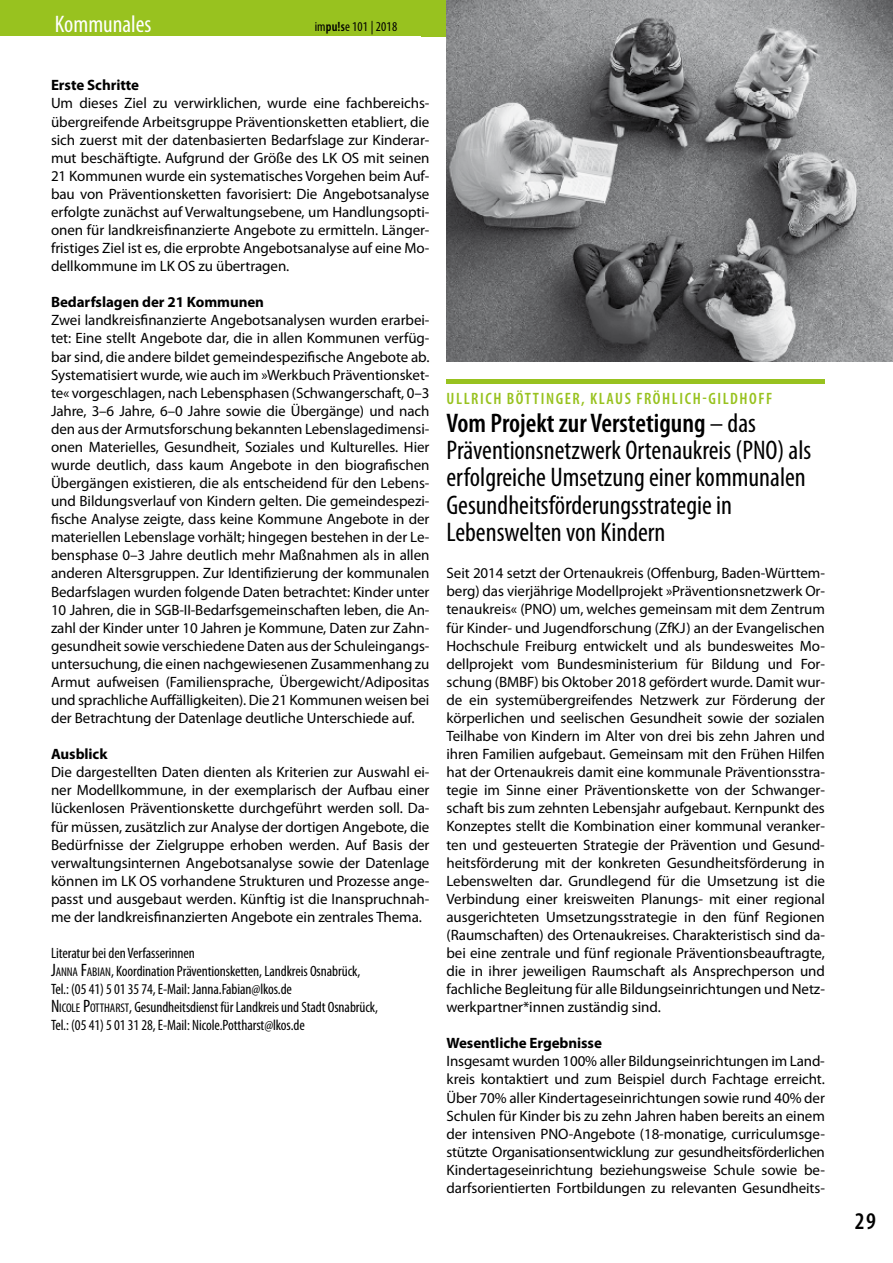
<style>
.page{position:relative;width:893px;height:1263px;background:#fff}
.page>*{position:absolute;margin:0;border:0;box-sizing:border-box;transform-origin:0 0}
.t1{font:condensed 27px/27.2px "Myriad Pro";color:#000}
.t2{font:condensed 24px "Myriad Pro";color:#fff}
.t3{font:600 condensed 24px "Myriad Pro";color:#000}
.t4{font:600 condensed 16.5px "Myriad Pro";letter-spacing:.095em;color:#98c21f}
.t5{font:15px/18.1px "Myriad Pro";letter-spacing:-.005em;color:#000;text-align:justify}
.t6{font:condensed 15px/18px "Myriad Pro";letter-spacing:-.005em;color:#000}
.t7{font:700 15px "Myriad Pro";letter-spacing:-.005em;color:#000}
.t8{font:condensed 13.5px "Myriad Pro";letter-spacing:.01em;color:#000}
.s1{font-weight:600}
.s2{font-size:18px}
.s3{font-size:12.6px}
</style>
<div class="page">
<div style="left:0;top:0;width:429px;height:36px;background:#98c21f"></div>
<div style="left:421px;top:0;width:72px;height:36px;background:#98c21f"></div>
<div style="left:446px;top:379px;width:379px;height:5px;background:#98c21f"></div>
<img style="left:446px;top:0;width:447px;height:361px">
<h2 class="t2" style="left:55px;top:11px;width:98px">Kommunales</h2>
<p class="t8" style="left:315px;top:20px;width:84px">im<span class="s1">pu!s</span>e 101 | 2018</p>
<p class="t7" style="left:51px;top:77px;width:90px">Erste Schritte</p>
<p class="t5" style="left:51px;top:95px;width:380px">Um dieses Ziel zu verwirklichen, wurde eine fachbereichs&shy;übergreifende Arbeitsgruppe Präventionsketten etabliert, die sich zuerst mit der datenbasierten Bedarfslage zur Kinderar&shy;mut beschäftigte. Aufgrund der Größe des LK OS mit seinen 21 Kommunen wurde ein systematisches Vorgehen beim Auf&shy;bau von Präventionsketten favorisiert: Die Angebotsanalyse erfolgte zunächst auf Verwaltungsebene, um Handlungsopti&shy;onen für landkreisfinanzierte Angebote zu ermitteln. Länger&shy;fristiges Ziel ist es, die erprobte Angebotsanalyse auf eine Mo&shy;dellkommune im LK OS zu übertragen.</p>
<p class="t7" style="left:51px;top:294px;width:215px">Bedarfslagen der 21 Kommunen</p>
<p class="t5" style="left:51px;top:312px;width:380px">Zwei landkreisfinanzierte Angebotsanalysen wurden erarbei&shy;tet: Eine stellt Angebote dar, die in allen Kommunen verfüg&shy;bar sind, die andere bildet gemeindespezifische Angebote ab.<br>Systematisiert wurde, wie auch im »Werkbuch Präventionsket&shy;te« vorgeschlagen, nach Lebensphasen (Schwangerschaft, 0–3<br>Jahre, 3–6 Jahre, 6–0 Jahre sowie die Übergänge) und nach den aus der Armutsforschung bekannten Lebenslagedimensi&shy;onen Materielles, Gesundheit, Soziales und Kulturelles. Hier wurde deutlich, dass kaum Angebote in den biografischen Übergängen existieren, die als entscheidend für den Lebens&shy;und Bildungsverlauf von Kindern gelten. Die gemeindespezi&shy;fische Analyse zeigte, dass keine Kommune Angebote in der materiellen Lebenslage vorhält; hingegen bestehen in der Le&shy;bensphase 0–3 Jahre deutlich mehr Maßnahmen als in allen anderen Altersgruppen. Zur Identifizierung der kommunalen Bedarfslagen wurden folgende Daten betrachtet: Kinder unter 10 Jahren, die in SGB-II-Bedarfsgemeinschaften leben, die An&shy;zahl der Kinder unter 10 Jahren je Kommune, Daten zur Zahn&shy;gesundheit sowie verschiedene Daten aus der Schuleingangs&shy;untersuchung, die einen nachgewiesenen Zusammenhang zu Armut aufweisen (Familiensprache, Übergewicht/Adipositas und sprachliche Auffälligkeiten). Die 21 Kommunen weisen bei der Betrachtung der Datenlage deutliche Unterschiede auf.</p>
<p class="t7" style="left:51px;top:746px;width:58px">Ausblick</p>
<p class="t5" style="left:51px;top:763px;width:380px">Die dargestellten Daten dienten als Kriterien zur Auswahl ei&shy;ner Modellkommune, in der exemplarisch der Aufbau einer lückenlosen Präventionskette durchgeführt werden soll. Da&shy;für müssen, zusätzlich zur Analyse der dortigen Angebote, die Bedürfnisse der Zielgruppe erhoben werden. Auf Basis der verwaltungsinternen Angebotsanalyse sowie der Datenlage können im LK OS vorhandene Strukturen und Prozesse ange&shy;passt und ausgebaut werden. Künftig ist die Inanspruchnah&shy;me der landkreisfinanzierten Angebote ein zentrales Thema.</p>
<p class="t6" style="left:51px;top:944px;width:329px">Literatur bei den Verfasserinnen<br><span class="s2">J</span><span class="s3">ANNA</span> <span class="s2">F</span><span class="s3">ABIAN</span>, Koordination Präventionsketten, Landkreis Osnabrück, Tel.: (05 41) 5 01 35 74, E-Mail: Janna.Fabian@lkos.de<br><span class="s2">N</span> <span class="s3">ICOLE</span> <span class="s2">P</span><span class="s3">OTTHARST</span>, Gesundheitsdienst für Landkreis und Stadt Osnabrück, Tel.: (05 41) 5 01 31 28, E-Mail: Nicole.Pottharst@lkos.de</p>
<p class="t4" style="left:447px;top:389px;width:319px">Ullrich Böttinger, Klaus Fröhlich-Gildhoff</p>
<h1 class="t1" style="left:446px;top:410px;width:366px"><span class="s1">Vom Projekt zur Verstetigung</span> – das Präventionsnetzwerk Ortenaukreis (PNO) als erfolgreiche Umsetzung einer kommunalen Gesundheitsförderungsstrategie in Lebenswelten von Kindern</h1>
<p class="t5" style="left:446px;top:564px;width:380px">Seit 2014 setzt der Ortenaukreis (Offenburg, Baden-Württem&shy;berg) das vierjährige Modellprojekt »Präventionsnetzwerk Or&shy;tenaukreis« (PNO) um, welches gemeinsam mit dem Zentrum für Kinder- und Jugendforschung (ZfKJ) an der Evangelischen Hochschule Freiburg entwickelt und als bundesweites Mo&shy;dellprojekt vom Bundesministerium für Bildung und For&shy;schung (BMBF) bis Oktober 2018 gefördert wurde. Damit wur&shy;de ein systemübergreifendes Netzwerk zur Förderung der körperlichen und seelischen Gesundheit sowie der sozialen Teilhabe von Kindern im Alter von drei bis zehn Jahren und ihren Familien aufgebaut. Gemeinsam mit den Frühen Hilfen hat der Ortenaukreis damit eine kommunale Präventionsstra&shy;tegie im Sinne einer Präventionskette von der Schwanger&shy;schaft bis zum zehnten Lebensjahr aufgebaut. Kernpunkt des Konzeptes stellt die Kombination einer kommunal veranker&shy;ten und gesteuerten Strategie der Prävention und Gesund&shy;heitsförderung mit der konkreten Gesundheitsförderung in Lebenswelten dar. Grundlegend für die Umsetzung ist die Verbindung einer kreisweiten Planungs- mit einer regional ausgerichteten Umsetzungsstrategie in den fünf Regionen (Raumschaften) des Ortenaukreises. Charakteristisch sind da&shy;bei eine zentrale und fünf regionale Präventionsbeauftragte, die in ihrer jeweiligen Raumschaft als Ansprechperson und fachliche Begleitung für alle Bildungseinrichtungen und Netz&shy;werkpartner*innen zuständig sind.</p>
<p class="t7" style="left:446px;top:1035px;width:157px">Wesentliche Ergebnisse</p>
<p class="t5" style="left:446px;top:1052px;width:380px">Insgesamt wurden 100% aller Bildungseinrichtungen im Land&shy;kreis kontaktiert und zum Beispiel durch Fachtage erreicht.<br>Über 70% aller Kindertageseinrichtungen sowie rund 40% der Schulen für Kinder bis zu zehn Jahren haben bereits an einem der intensiven PNO-Angebote (18-monatige, curriculumsge&shy;stützte Organisationsentwicklung zur gesundheitsförderlichen Kindertageseinrichtung beziehungsweise Schule sowie be&shy;darfsorientierten Fortbildungen zu relevanten Gesundheits-</p>
<h2 class="t3" style="left:855px;top:1208px;width:23px">29</h2>
</div>
